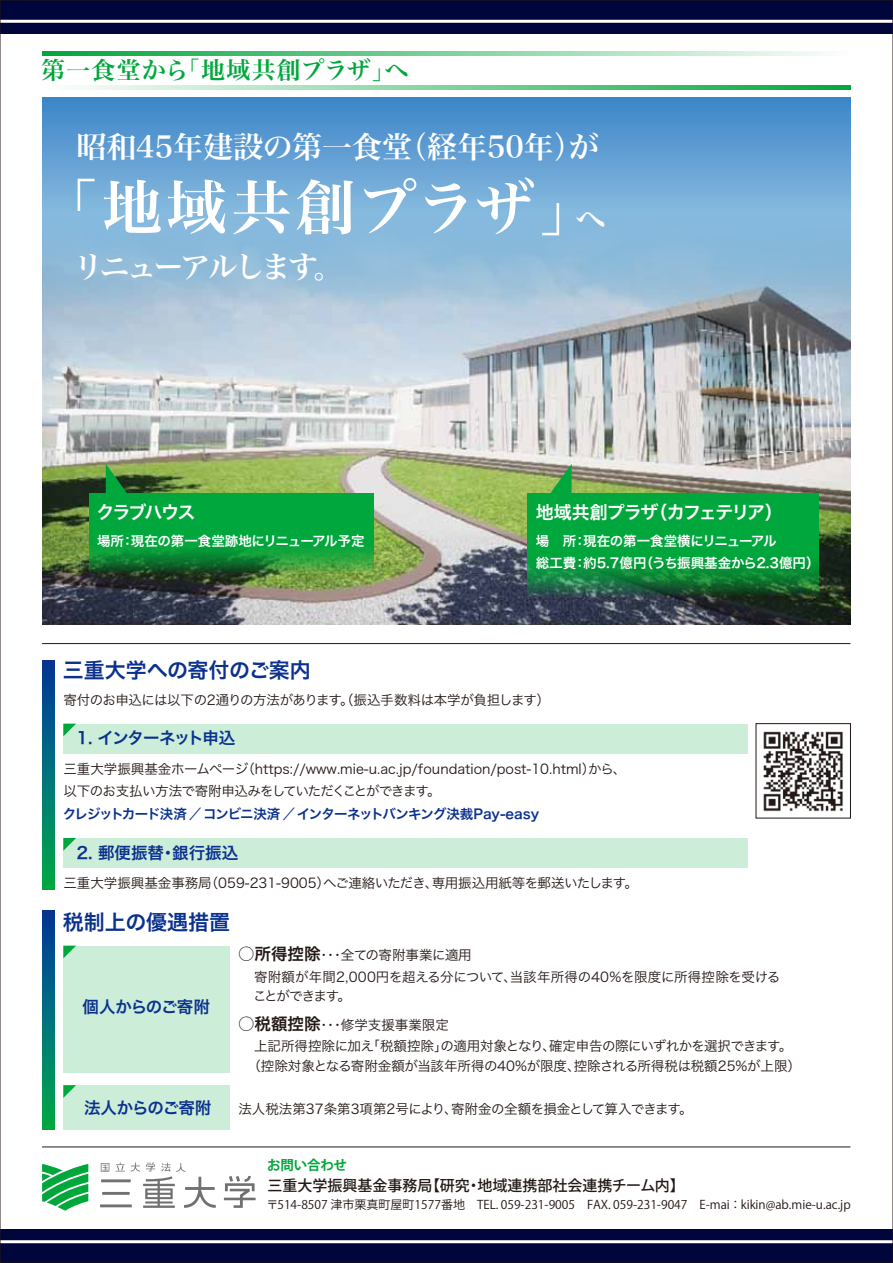
<style>
.page{position:relative;width:893px;height:1263px;background:#00053b}
.page>*{position:absolute;margin:0;border:0;box-sizing:border-box;transform-origin:0 0}
.t1{font:60px "Hira Min Pro N W6";letter-spacing:.045em;color:#fff}
.t2{font:30px "Hira Min Pro N W6";color:#fff}
.t3{font:30px "Hira Min Pro N W6";letter-spacing:-.11em;color:#fff}
.t4{font:24px "Hira Min Pro N W6";letter-spacing:.05em;color:#00a73c}
.t5{font:21px "Hira Kaku Pro N W6";color:#0b318f}
.t6{font:18px "Hira Kaku Pro N W6";letter-spacing:-.085em;color:#fff}
.t7{font:16.5px "Hira Kaku Pro N W6";letter-spacing:-.035em;color:#0b318f}
.t8{font:16.5px "Hira Kaku Pro N W6";letter-spacing:-.08em;color:#0b318f}
.t9{font:16.5px "Hira Kaku Pro N W6";color:#0b318f}
.t10{font:500 15px "Koz Go Pro";color:#221815}
.t11{font:13.5px/21.5px "Hira Kaku Pro N W3";letter-spacing:-.015em;color:#221815}
.t12{font:13.5px/22.5px "Hira Kaku Pro N W6";letter-spacing:-.015em;color:#fff}
.t13{font:13.5px "Hira Kaku Pro N W6";letter-spacing:-.065em;color:#0b318f}
.t14{font:13.5px "Hira Kaku Pro N W3";letter-spacing:-.095em;color:#221815}
.t15{font:700 13.5px "Koz Go Pro";letter-spacing:-.01em;color:#00a73c}
.t16{font:12px "Koz Go Pro";color:#221815}
.s1{font-size:30px}
.s2{font-family:"Hira Kaku Pro N W3"}
.s3{font-family:"Hira Kaku Pro N W6";font-size:16.5px}
</style>
<div class="page">
<hr style="left:0;top:20px;width:893px;height:3px;background:#fff">
<hr style="left:0;top:1240px;width:893px;height:3px;background:#fff">
<div style="left:0;top:34px;width:893px;height:1195px;background:#fff"></div>
<img style="left:42px;top:306px;width:808px;height:319px">
<div style="left:42px;top:98px;width:808px;height:208px;background:linear-gradient(to bottom,#448fd0,#a9c9dd)"></div>
<svg style="left:89px;top:493px;width:284px;height:81px;background:#0a9c39"></svg>
<svg style="left:106px;top:464px;width:25px;height:35px"></svg>
<svg style="left:527px;top:493px;width:292px;height:104px;background:#07963b"></svg>
<svg style="left:546px;top:464px;width:26px;height:35px"></svg>
<svg style="left:42px;top:51px;width:780px;height:4px;background:#79d098"></svg>
<svg style="left:77px;top:85px;width:773px;height:4px;background:#7bd199"></svg>
<div style="left:63px;top:724px;width:684px;height:29px;background:#ccedd8"></div>
<div style="left:63px;top:838px;width:684px;height:30px;background:#ccedd8"></div>
<svg style="left:63px;top:724px;width:13px;height:12px"></svg>
<svg style="left:63px;top:838px;width:13px;height:13px"></svg>
<div style="left:63px;top:946px;width:167px;height:126px;background:#ccedd8"></div>
<div style="left:63px;top:1085px;width:167px;height:45px;background:#ccedd8"></div>
<hr style="left:42px;top:643px;width:808px;height:1px;background:#221815">
<svg style="left:42px;top:660px;width:13px;height:230px;background:#007174"></svg>
<svg style="left:42px;top:911px;width:13px;height:219px;background:#007174"></svg>
<svg style="left:63px;top:946px;width:13px;height:12px"></svg>
<svg style="left:63px;top:1085px;width:13px;height:13px"></svg>
<hr style="left:42px;top:1147px;width:808px;height:1px;background:#221815">
<img style="left:763px;top:731px;width:80px;height:81px">
<div style="left:756px;top:723px;width:95px;height:95px;border:1px solid #221815"></div>
<svg style="left:42px;top:1164px;width:46px;height:47px"></svg>
<svg style="left:100px;top:1162px;width:156px;height:46px"></svg>
<h3 class="t4" style="left:41px;top:49px;width:369px">第一食堂から「地域共創プラザ」へ</h3>
<h2 class="t2" style="left:76px;top:120px;width:524px">昭和45年建設の第一食堂（経年50年）が</h2>
<h1 class="t1" style="left:39px;top:154px;width:568px">「地域共創プラザ」<span class="s1">へ</span></h1>
<h2 class="t3" style="left:73px;top:240px;width:272px">リニューアルします。</h2>
<h3 class="t6" style="left:96px;top:496px;width:101px">クラブハウス</h3>
<p class="t12" style="left:97px;top:529px;width:269px">場所：現在の第一食堂跡地にリニューアル予定</p>
<h3 class="t6" style="left:536px;top:496px;width:248px">地域共創プラザ（カフェテリア）</h3>
<p class="t12" style="left:536px;top:529px;width:285px">場　所：現在の第一食堂横にリニューアル<br>総工費：約5.7億円（うち振興基金から2.3億円）</p>
<h3 class="t5" style="left:63px;top:651px;width:249px">三重大学への寄付のご案内</h3>
<p class="t11" style="left:63px;top:688px;width:488px">寄付のお申込には以下の2通りの方法があります。（振込手数料は本学が負担します）</p>
<p class="t8" style="left:76px;top:723px;width:160px">1. インターネット申込</p>
<p class="t11" style="left:63px;top:756px;width:564px;line-height:22.5px">三重大学振興基金ホームページ（https://www.mie-u.ac.jp/foundation/post-10.html）から、以下のお支払い方法で寄附申込みをしていただくことができます。</p>
<p class="t13" style="left:63px;top:801px;width:478px">クレジットカード決済<span class="s2">／</span>コンビニ決済<span class="s2">／</span>インターネットバンキング決裁Pay-easy</p>
<p class="t9" style="left:76px;top:837px;width:163px">2. 郵便振替・銀行振込</p>
<p class="t11" style="left:63px;top:871px;width:576px">三重大学振興基金事務局（059-231-9005）へご連絡いただき、専用振込用紙等を郵送いたします。</p>
<h3 class="t5" style="left:63px;top:903px;width:169px">税制上の優遇措置</h3>
<p class="t7" style="left:83px;top:992px;width:129px">個人からのご寄附</p>
<p class="t11" style="left:254px;top:943px;width:528px;text-indent:-16px"><span class="s3">○所得控除</span>・・・全ての寄附事業に適用<br>寄附額が年間2,000円を超える分について、当該年所得の40%を限度に所得控除を受ける</p>
<p class="t14" style="left:253px;top:984px;width:99px">ことができます。</p>
<p class="t11" style="left:254px;top:1013px;width:540px;text-indent:-16px"><span class="s3">○税額控除</span>・・・修学支援事業限定<br>上記所得控除に加え「税額控除」の適用対象となり、確定申告の際にいずれかを選択できます。</p>
<p class="t11" style="left:247px;top:1054px;width:555px">（控除対象となる寄附金額が当該年所得の40%が限度、控除される所得税は税額25%が上限）</p>
<p class="t7" style="left:84px;top:1093px;width:129px">法人からのご寄附</p>
<p class="t11" style="left:238px;top:1097px;width:456px">法人税法第37条第3項第2号により、寄附金の全額を損金として算入できます。</p>
<p class="t15" style="left:267px;top:1156px;width:81px">お問い合わせ</p>
<p class="t10" style="left:267px;top:1176px;width:419px">三重大学振興基金事務局【研究・地域連携部社会連携チーム内】</p>
<p class="t16" style="left:266px;top:1197px;width:586px">〒514-8507 津市栗真町屋町1577番地　TEL. 059-231-9005　FAX. 059-231-9047　E-mai：kikin@ab.mie-u.ac.jp</p>
</div>
